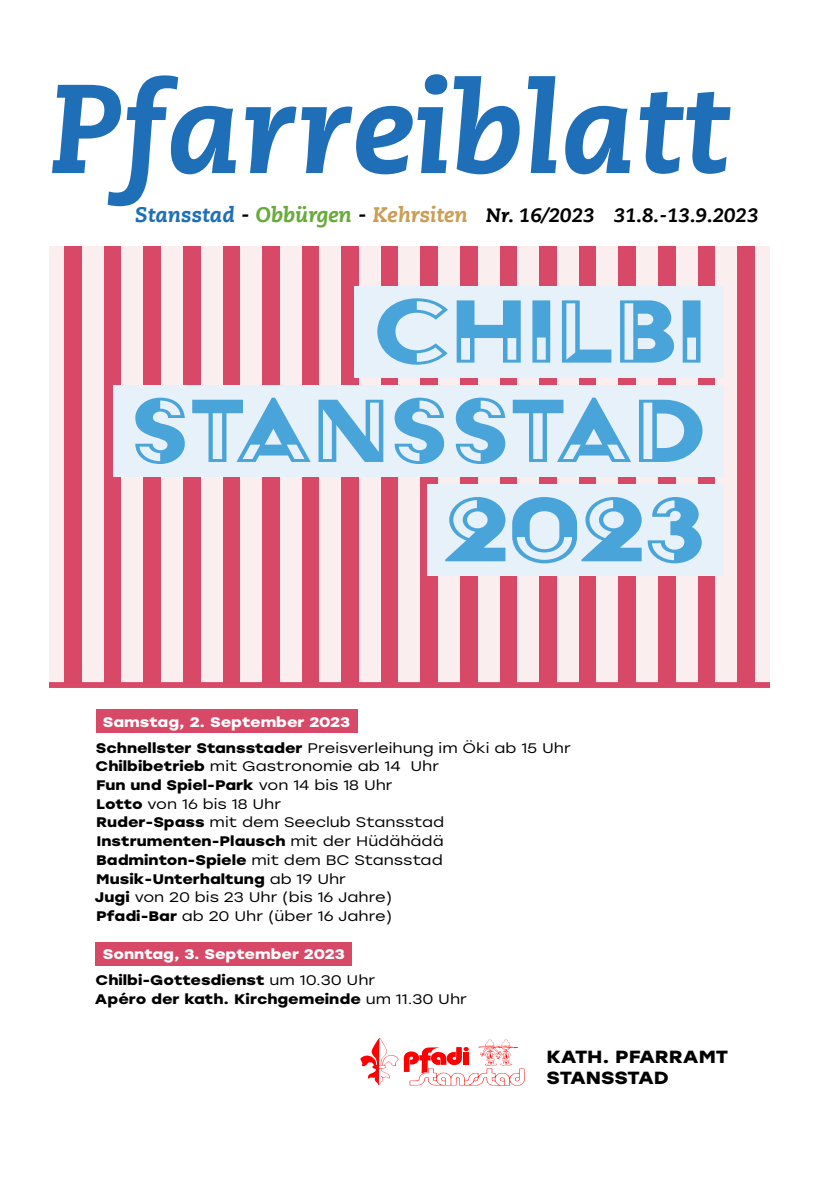
<style>
.page{position:relative;width:819px;height:1191px;background:#fff}
.page>*{position:absolute;margin:0;border:0;box-sizing:border-box;transform-origin:0 0}
.t1{font:italic 800 126px "Caecilia CE";color:#1f6fb8}
.t2{font:103.6px/198.6px "Acier BAT Text Noir";color:#49a4da;text-align:right;scale:1.17 1}
.t3{font:italic 800 19.25px "Caecilia LT";color:#000}
.t4{font:700 17.68px/21.2px "Stolzl";letter-spacing:-.01em;color:#000;scale:1.17 1}
.t5{font:13.83px/18.7px "Stolzl";color:#000;scale:1.17 1}
.t6{font:700 13.83px/18.7px "Stolzl";color:#000;scale:1.17 1}
.t7{font:700 13.83px "Stolzl";color:#fff;scale:1.17 1}
.s1{font-size:21px;color:#1f6fb8}
.s2{font-size:21px}
.s3{font-size:21px;color:#68ab3b}
.s4{font-size:21px;color:#cb9e55}
.s5{font-weight:700}
.s6{font-weight:400}
</style>
<div class="page">
<div style="left:96px;top:942px;width:256px;height:23px;background:#d74967"></div>
<div style="left:96px;top:710px;width:261px;height:23px;background:#d74967"></div>
<div style="left:50px;top:247px;width:719px;height:438px;background:#d74967"></div>
<div style="left:50px;top:247px;width:14px;height:438px;background:#fbeeee"></div>
<div style="left:82px;top:247px;width:22px;height:438px;background:#fbeeee"></div>
<div style="left:121px;top:247px;width:22px;height:438px;background:#fbeeee"></div>
<div style="left:161px;top:247px;width:22px;height:438px;background:#fbeeee"></div>
<div style="left:754px;top:247px;width:15px;height:438px;background:#fbeeee"></div>
<div style="left:675px;top:247px;width:22px;height:438px;background:#fbeeee"></div>
<div style="left:636px;top:247px;width:21px;height:438px;background:#fbeeee"></div>
<div style="left:596px;top:247px;width:22px;height:438px;background:#fbeeee"></div>
<div style="left:557px;top:247px;width:21px;height:438px;background:#fbeeee"></div>
<div style="left:517px;top:247px;width:22px;height:438px;background:#fbeeee"></div>
<div style="left:477px;top:247px;width:22px;height:438px;background:#fbeeee"></div>
<div style="left:715px;top:247px;width:22px;height:438px;background:#fbeeee"></div>
<div style="left:438px;top:247px;width:22px;height:438px;background:#fbeeee"></div>
<div style="left:398px;top:247px;width:22px;height:438px;background:#fbeeee"></div>
<div style="left:359px;top:247px;width:22px;height:438px;background:#fbeeee"></div>
<div style="left:319px;top:247px;width:22px;height:438px;background:#fbeeee"></div>
<div style="left:280px;top:247px;width:21px;height:438px;background:#fbeeee"></div>
<div style="left:240px;top:247px;width:22px;height:438px;background:#fbeeee"></div>
<div style="left:201px;top:247px;width:21px;height:438px;background:#fbeeee"></div>
<div style="left:50px;top:682px;width:719px;height:6px;background:#d74967"></div>
<div style="left:354px;top:286px;width:369px;height:91px;background:#e7f1fa"></div>
<div style="left:427px;top:484px;width:296px;height:92px;background:#e7f1fa"></div>
<div style="left:113px;top:385px;width:610px;height:91px;background:#e7f1fa"></div>
<svg style="left:360px;top:1038px;width:164px;height:48px"></svg>
<h1 class="t1" style="left:50px;top:42px;width:680px">Pfarreiblatt</h1>
<h3 class="t3" style="left:135px;top:204px;width:624px"><span class="s1">Stansstad</span> <span class="s2">-</span> <span class="s3">Obbürgen</span> <span class="s2">-</span> <span class="s4">Kehrsiten</span> Nr. 16/2023 31.8.-13.9.2023</h3>
<h2 class="t2" style="left:371px;top:231px;width:288px">CHILBI<br>2023</h2>
<h2 class="t2" style="left:130px;top:330px;width:496px">STANSSTAD</h2>
<p class="t7" style="left:103px;top:712px;width:213px">Samstag, 2. September 2023</p>
<p class="t5" style="left:95px;top:737px;width:408px"><span class="s5">Schnellster Stansstader</span> Preisverleihung im Öki ab 15 Uhr <span class="s5">Chilbibetrieb</span> mit Gastronomie ab 14 Uhr<br><span class="s5">Fun und Spiel-Park</span> von 14 bis 18 Uhr<br><span class="s5">Lotto</span> von 16 bis 18 Uhr<br><span class="s5">Ruder-Spass</span> mit dem Seeclub Stansstad <span class="s5">Instrumenten-Plausch</span> mit der Hüdähädä <span class="s5">Badminton-Spiele</span> mit dem BC Stansstad <span class="s5">Musik-Unterhaltung</span> ab 19 Uhr<br><span class="s5">Jugi</span> von 20 bis 23 Uhr (bis 16 Jahre)<br><span class="s5">Pfadi-Bar</span> ab 20 Uhr (über 16 Jahre)</p>
<p class="t7" style="left:103px;top:944px;width:208px">Sonntag, 3. September 2023</p>
<p class="t6" style="left:95px;top:970px;width:319px">Chilbi-Gottesdienst <span class="s6">um 10.30 Uhr<br></span>Apéro der kath. Kirchgemeinde <span class="s6">um 11.30 Uhr</span></p>
<p class="t4" style="left:546px;top:1045px;width:157px">KATH. PFARRAMT<br>STANSSTAD</p>
</div>
